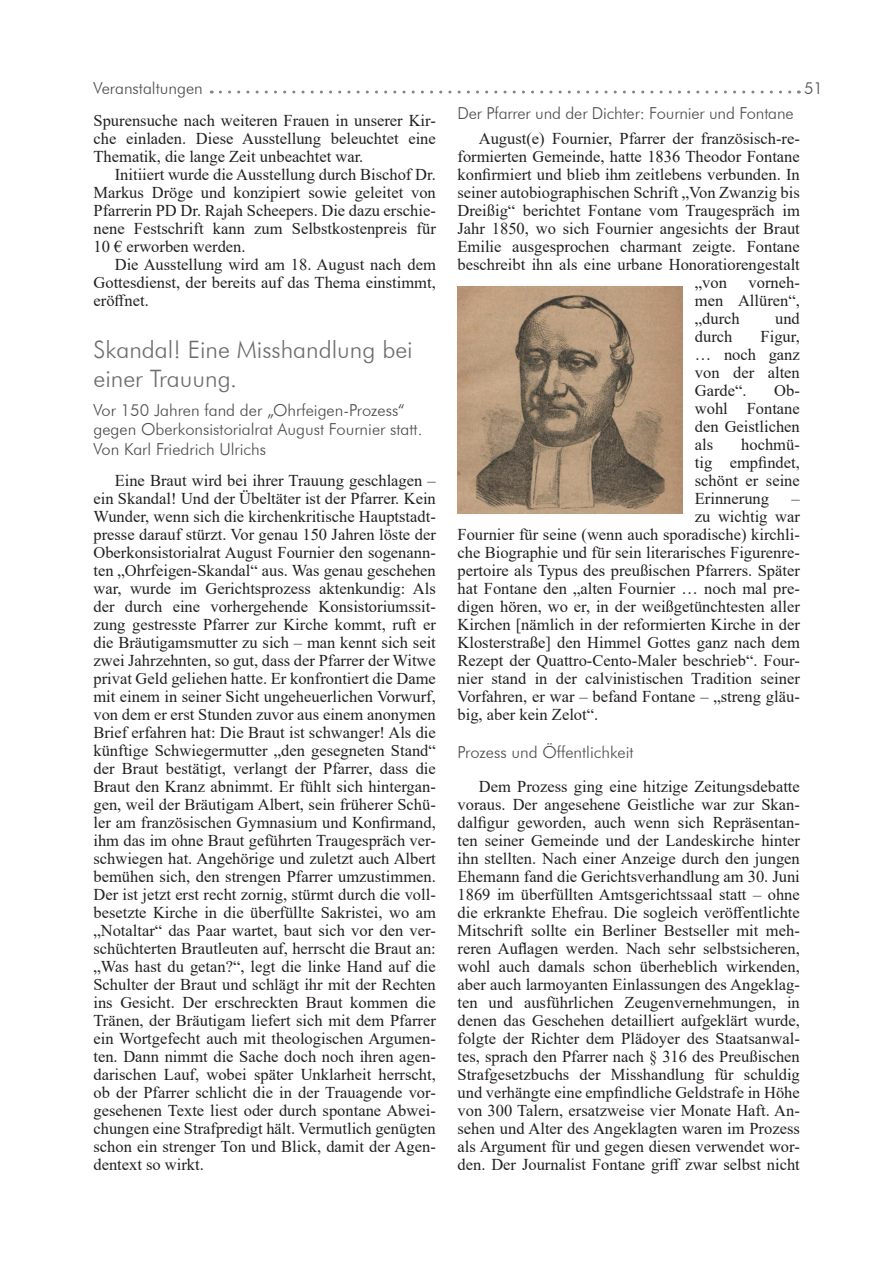
<style>
.page{position:relative;width:893px;height:1263px;background:#fff}
.page>*{position:absolute;margin:0;border:0;box-sizing:border-box;transform-origin:0 0}
.Huki_Head_groß{font:300 24px/28.8px "Futura BT";color:#6c6d70}
.Huki_normaler_Fliest{font:16.5px/18px "Times New Roman";color:#231f20;text-align:justify}
.Huki_Head_klein{font:300 16.5px/19.8px "Futura BT";color:#4b4c4d}
</style>
<div class="page">
<svg style="left:220px;top:91px;width:579px;height:3px"></svg>
<img style="left:457px;top:287px;width:225px;height:226px">
<p class="Huki_Head_klein" style="left:94px;top:78px;width:111px">Veranstaltungen</p>
<p class="Huki_Head_klein" style="left:804px;top:78px;width:21px">51</p>
<p class="Huki_normaler_Fliest" style="left:94px;top:111px;width:344px">Spurensuche nach weiteren Frauen in unserer Kir&shy;che einladen. Diese Ausstellung beleuchtet eine Thematik, die lange Zeit unbeachtet war.</p>
<p class="Huki_normaler_Fliest" style="left:94px;top:165px;width:344px;text-indent:21px">Initiiert wurde die Ausstellung durch Bischof Dr.<br>Markus Dröge und konzipiert sowie geleitet von Pfarrerin PD Dr. Rajah Scheepers. Die dazu erschie&shy;nene Festschrift kann zum Selbstkostenpreis für 10 € erworben werden.</p>
<p class="Huki_normaler_Fliest" style="left:94px;top:255px;width:344px;text-indent:21px">Die Ausstellung wird am 18. August nach dem Gottesdienst, der bereits auf das Thema einstimmt, eröffnet.</p>
<p class="Huki_Head_groß" style="left:93px;top:335px;width:321px">Skandal! Eine Misshandlung bei einer Trauung.</p>
<p class="Huki_Head_klein" style="left:93px;top:400px;width:330px">Vor 150 Jahren fand der „Ohrfeigen-Prozess“ gegen Oberkonsistorialrat August Fournier statt.<br>Von Karl Friedrich Ulrichs</p>
<p class="Huki_normaler_Fliest" style="left:93px;top:471px;width:344px;text-indent:21px">Eine Braut wird bei ihrer Trauung geschlagen – ein Skandal! Und der Übeltäter ist der Pfarrer. Kein Wunder, wenn sich die kirchenkritische Hauptstadt&shy;presse darauf stürzt. Vor genau 150 Jahren löste der Oberkonsistorialrat August Fournier den sogenann&shy;ten „Ohrfeigen-Skandal“ aus. Was genau geschehen war, wurde im Gerichtsprozess aktenkundig: Als der durch eine vorhergehende Konsistoriumssit&shy;zung gestresste Pfarrer zur Kirche kommt, ruft er die Bräutigamsmutter zu sich – man kennt sich seit zwei Jahrzehnten, so gut, dass der Pfarrer der Witwe privat Geld geliehen hatte. Er konfrontiert die Dame mit einem in seiner Sicht ungeheuerlichen Vorwurf, von dem er erst Stunden zuvor aus einem anonymen Brief erfahren hat: Die Braut ist schwanger! Als die künftige Schwiegermutter „den gesegneten Stand“ der Braut bestätigt, verlangt der Pfarrer, dass die Braut den Kranz abnimmt. Er fühlt sich hintergan&shy;gen, weil der Bräutigam Albert, sein früherer Schü&shy;ler am französischen Gymnasium und Konfirmand, ihm das im ohne Braut geführten Traugespräch ver&shy;schwiegen hat. Angehörige und zuletzt auch Albert bemühen sich, den strengen Pfarrer umzustimmen.<br>Der ist jetzt erst recht zornig, stürmt durch die voll&shy;besetzte Kirche in die überfüllte Sakristei, wo am „Notaltar“ das Paar wartet, baut sich vor den ver&shy;schüchterten Brautleuten auf, herrscht die Braut an: „Was hast du getan?“, legt die linke Hand auf die Schulter der Braut und schlägt ihr mit der Rechten ins Gesicht. Der erschreckten Braut kommen die Tränen, der Bräutigam liefert sich mit dem Pfarrer ein Wortgefecht auch mit theologischen Argumen&shy;ten. Dann nimmt die Sache doch noch ihren agen&shy;darischen Lauf, wobei später Unklarheit herrscht, ob der Pfarrer schlicht die in der Trauagende vor&shy;gesehenen Texte liest oder durch spontane Abwei&shy;chungen eine Strafpredigt hält. Vermutlich genügten schon ein strenger Ton und Blick, damit der Agen&shy;dentext so wirkt.</p>
<p class="Huki_Head_klein" style="left:458px;top:103px;width:338px">Der Pfarrer und der Dichter: Fournier und Fontane</p>
<p class="Huki_normaler_Fliest" style="left:479px;top:129px;width:323px">August(e) Fournier, Pfarrer der französisch-re-</p>
<p class="Huki_normaler_Fliest" style="left:458px;top:147px;width:344px">formierten Gemeinde, hatte 1836 Theodor Fontane</p>
<p class="Huki_normaler_Fliest" style="left:458px;top:165px;width:344px">konfirmiert und blieb ihm zeitlebens verbunden. In</p>
<p class="Huki_normaler_Fliest" style="left:458px;top:183px;width:344px">seiner autobiographischen Schrift „Von Zwanzig bis</p>
<p class="Huki_normaler_Fliest" style="left:458px;top:201px;width:344px">Dreißig“ berichtet Fontane vom Traugespräch im</p>
<p class="Huki_normaler_Fliest" style="left:458px;top:219px;width:344px">Jahr 1850, wo sich Fournier angesichts der Braut</p>
<p class="Huki_normaler_Fliest" style="left:458px;top:237px;width:344px">Emilie ausgesprochen charmant zeigte. Fontane</p>
<p class="Huki_normaler_Fliest" style="left:458px;top:255px;width:344px">beschreibt ihn als eine urbane Honoratiorengestalt</p>
<p class="Huki_normaler_Fliest" style="left:695px;top:273px;width:34px">„von</p>
<p class="Huki_normaler_Fliest" style="left:695px;top:273px;width:106px;text-indent:54px">vorneh&shy;men Allüren“, „durch</p>
<p class="Huki_normaler_Fliest" style="left:775px;top:309px;width:26px">und</p>
<p class="Huki_normaler_Fliest" style="left:695px;top:327px;width:106px;text-indent:66px">Figur, … noch ganz von der alten Garde“.</p>
<p class="Huki_normaler_Fliest" style="left:695px;top:327px;width:39px">durch</p>
<p class="Huki_normaler_Fliest" style="left:695px;top:381px;width:106px;text-indent:79px">Ob&shy;wohl Fontane den Geistlichen als</p>
<p class="Huki_normaler_Fliest" style="left:695px;top:435px;width:106px;text-indent:46px">hochmü&shy;tig empfindet, schönt er seine Erinnerung</p>
<p class="Huki_normaler_Fliest" style="left:792px;top:489px;width:10px">–</p>
<p class="Huki_normaler_Fliest" style="left:695px;top:507px;width:106px">zu wichtig war</p>
<p class="Huki_normaler_Fliest" style="left:458px;top:525px;width:344px">Fournier für seine (wenn auch sporadische) kirchli-</p>
<p class="Huki_normaler_Fliest" style="left:458px;top:543px;width:344px">che Biographie und für sein literarisches Figurenre-</p>
<p class="Huki_normaler_Fliest" style="left:458px;top:561px;width:344px">pertoire als Typus des preußischen Pfarrers. Später</p>
<p class="Huki_normaler_Fliest" style="left:458px;top:579px;width:344px">hat Fontane den „alten Fournier … noch mal pre-</p>
<p class="Huki_normaler_Fliest" style="left:458px;top:597px;width:344px">digen hören, wo er, in der weißgetünchtesten aller</p>
<p class="Huki_normaler_Fliest" style="left:458px;top:615px;width:344px">Kirchen [nämlich in der reformierten Kirche in der</p>
<p class="Huki_normaler_Fliest" style="left:458px;top:633px;width:344px">Klosterstraße] den Himmel Gottes ganz nach dem</p>
<p class="Huki_normaler_Fliest" style="left:458px;top:651px;width:344px">Rezept der Quattro-Cento-Maler beschrieb“. Four-</p>
<p class="Huki_normaler_Fliest" style="left:458px;top:669px;width:344px">nier stand in der calvinistischen Tradition seiner</p>
<p class="Huki_normaler_Fliest" style="left:458px;top:687px;width:344px">Vorfahren, er war – befand Fontane – „streng gläu-</p>
<p class="Huki_normaler_Fliest" style="left:458px;top:705px;width:142px">big, aber kein Zelot“.</p>
<p class="Huki_Head_klein" style="left:458px;top:742px;width:178px">Prozess und Öffentlichkeit</p>
<p class="Huki_normaler_Fliest" style="left:458px;top:777px;width:344px;text-indent:21px">Dem Prozess ging eine hitzige Zeitungsdebatte voraus. Der angesehene Geistliche war zur Skan&shy;dalfigur geworden, auch wenn sich Repräsentan&shy;ten seiner Gemeinde und der Landeskirche hinter ihn stellten. Nach einer Anzeige durch den jungen Ehemann fand die Gerichtsverhandlung am 30. Juni 1869 im überfüllten Amtsgerichtssaal statt – ohne die erkrankte Ehefrau. Die sogleich veröffentlichte Mitschrift sollte ein Berliner Bestseller mit meh&shy;reren Auflagen werden. Nach sehr selbstsicheren, wohl auch damals schon überheblich wirkenden, aber auch larmoyanten Einlassungen des Angeklag&shy;ten und ausführlichen Zeugenvernehmungen, in denen das Geschehen detailliert aufgeklärt wurde, folgte der Richter dem Plädoyer des Staatsanwal&shy;tes, sprach den Pfarrer nach § 316 des Preußischen Strafgesetzbuchs der Misshandlung für schuldig und verhängte eine empfindliche Geldstrafe in Höhe von 300 Talern, ersatzweise vier Monate Haft. An&shy;sehen und Alter des Angeklagten waren im Prozess als Argument für und gegen diesen verwendet wor&shy;den. Der Journalist Fontane griff zwar selbst nicht</p>
</div>
